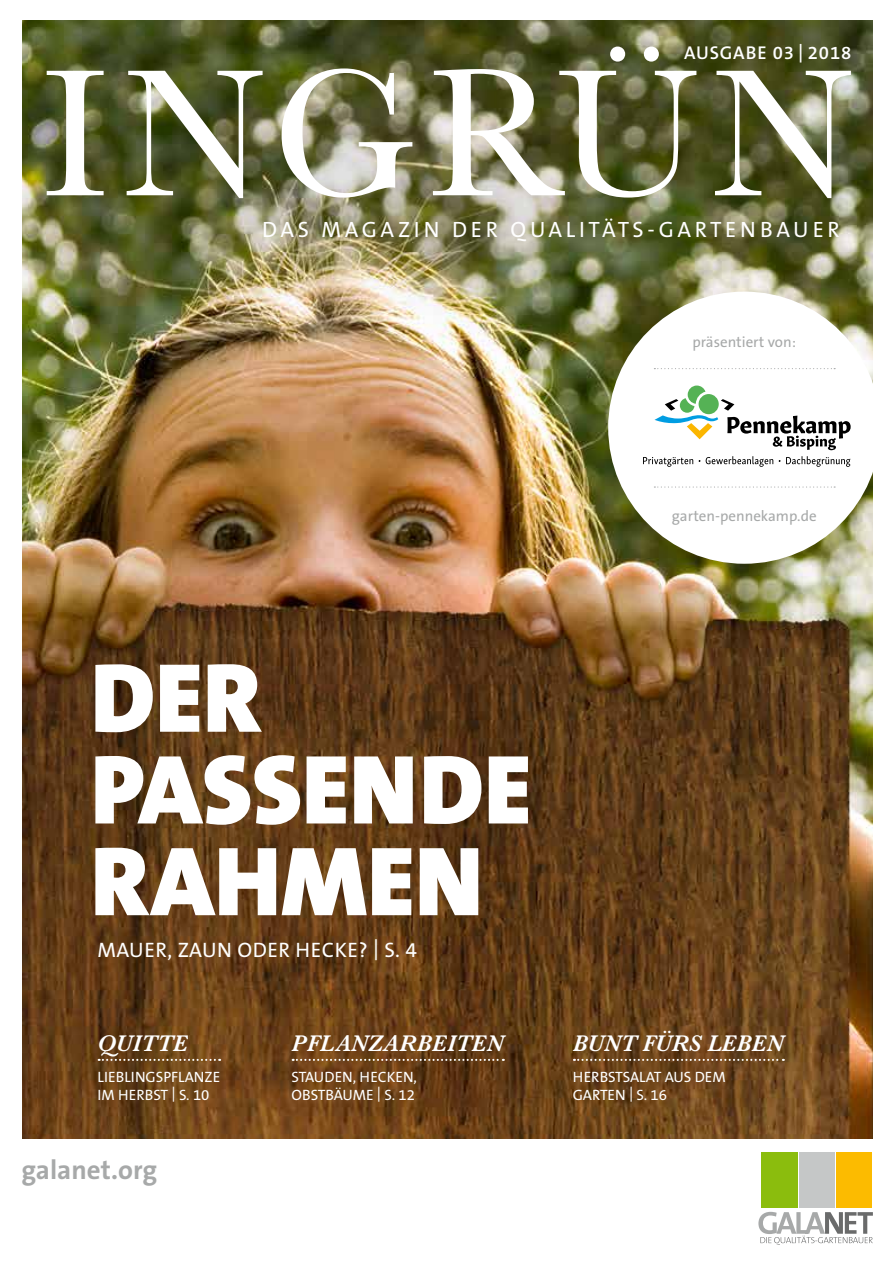
<style>
.page{position:relative;width:893px;height:1263px;background:#fff}
.page>*{position:absolute;margin:0;border:0;box-sizing:border-box;transform-origin:0 0}
.t1{font:900 99.3px/91.7px "The Sans B9";color:#fff}
.t2{font:700 27px "The Sans B7";color:#a7a9a9}
.t3{font:italic 600 23.55px "Baskerville";color:#fff}
.t4{font:22.2px "The Sans B5 Plain";letter-spacing:.165em;color:#fff}
.t5{font:21px "The Sans B5 Plain";letter-spacing:.02em;color:#fff}
.t6{font:600 18.6px "The Sans B6";letter-spacing:.05em;color:#fff}
.t7{font:15px/18px "The Sans B5 Plain";color:#fff}
.t8{font:15px "The Sans B5 Plain";color:#a7a9a9}
</style>
<div class="page">
<img style="left:22px;top:20px;width:851px;height:1118px">
<svg style="left:47px;top:47px;width:804px;height:151px"></svg>
<div style="left:836px;top:1152px;width:36px;height:55px;background:#fcbb00"></div>
<div style="left:799px;top:1152px;width:36px;height:55px;background:#c5c7c7"></div>
<div style="left:761px;top:1152px;width:36px;height:55px;background:#8bbd0d"></div>
<svg style="left:758px;top:1212px;width:115px;height:33px"></svg>
<div style="left:608px;top:292px;width:272px;height:272px;background:#fff;border-radius:50%"></div>
<svg style="left:654px;top:368px;width:181px;height:1px"></svg>
<svg style="left:654px;top:486px;width:181px;height:2px"></svg>
<svg style="left:654px;top:386px;width:197px;height:64px"></svg>
<svg style="left:643px;top:456px;width:207px;height:11px"></svg>
<svg style="left:99px;top:1059px;width:121px;height:2px"></svg>
<svg style="left:293px;top:1059px;width:211px;height:2px"></svg>
<svg style="left:574px;top:1059px;width:210px;height:2px"></svg>
<p class="t6" style="left:684px;top:43px;width:169px">AUSGABE 03 | 2018</p>
<h3 class="t4" style="left:262px;top:218px;width:579px">DAS MAGAZIN DER QUALITÄTS-GARTENBAUER</h3>
<p class="t8" style="left:692px;top:334px;width:105px">präsentiert von:</p>
<p class="t8" style="left:672px;top:508px;width:146px">garten-pennekamp.de</p>
<h1 class="t1" style="left:91px;top:655px;width:442px">DER<br>PASSENDE<br>RAHMEN</h1>
<h3 class="t5" style="left:98px;top:939px;width:321px">MAUER, ZAUN ODER HECKE? | S. 4</h3>
<h3 class="t3" style="left:98px;top:1027px;width:92px">QUITTE</h3>
<p class="t7" style="left:98px;top:1068px;width:124px">LIEBLINGSPFLANZE<br>IM HERBST | S. 10</p>
<h2 class="t2" style="left:21px;top:1155px;width:137px">galanet.org</h2>
<h3 class="t3" style="left:292px;top:1027px;width:214px">PFLANZARBEITEN</h3>
<p class="t7" style="left:292px;top:1068px;width:127px">STAUDEN, HECKEN,<br>OBSTBÄUME | S. 12</p>
<h3 class="t3" style="left:573px;top:1027px;width:212px">BUNT FÜRS LEBEN</h3>
<p class="t7" style="left:573px;top:1068px;width:154px">HERBSTSALAT AUS DEM<br>GARTEN | S. 16</p>
</div>
